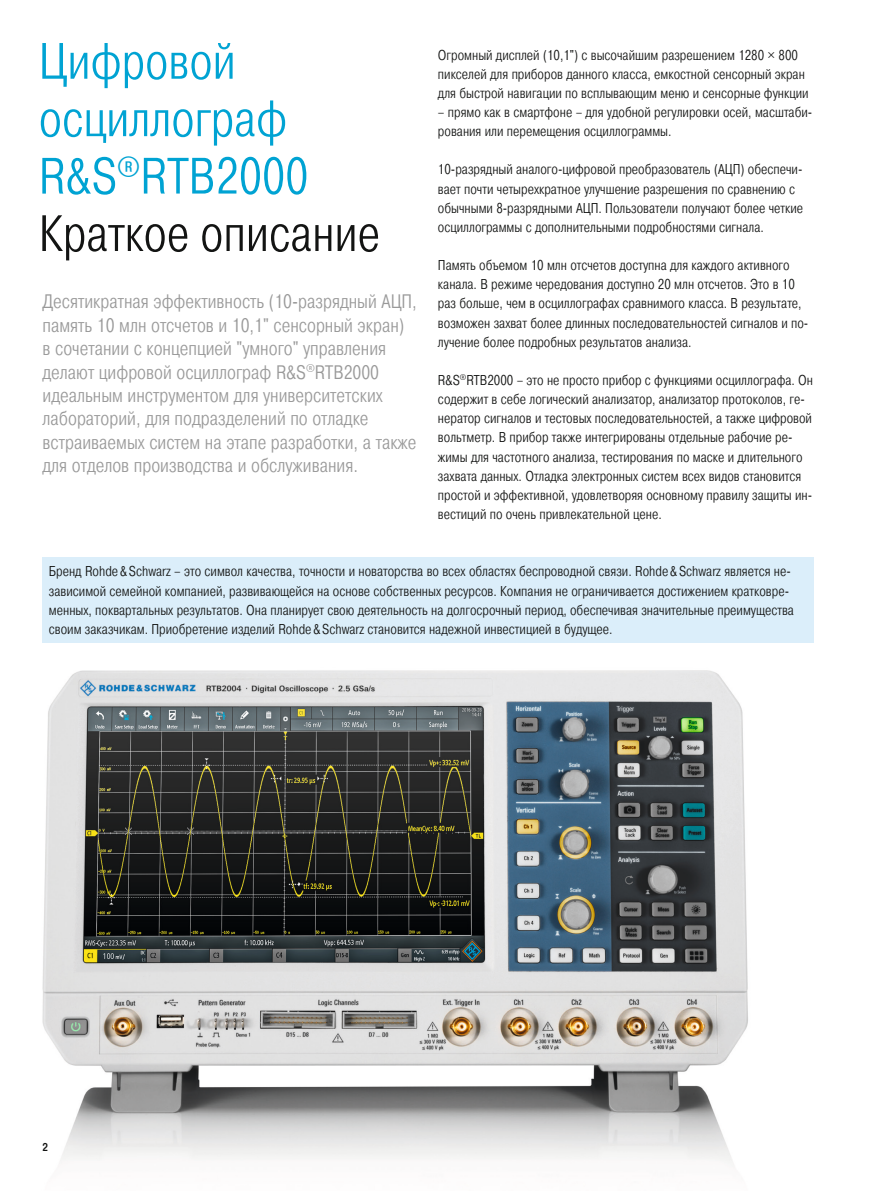
<style>
.page{position:relative;width:893px;height:1191px;background:#fff}
.page>*{position:absolute;margin:0;border:0;box-sizing:border-box;transform-origin:0 0}
.t1{font:300 51px/57.4px "Pragmatica Cond";color:#00a3d3}
.t2{font:300 19.5px/23.4px "Pragmatica Cond";color:#999}
.t3{font:300 14.25px/19.2px "Pragmatica Cond";color:#131413}
.t4{font:500 11.25px "Pragmatica Cond";color:#131413}
.s1{color:#131413}
</style>
<div class="page">
<img style="left:42px;top:670px;width:706px;height:495px">
<div style="left:43px;top:557px;width:771px;height:86px;background:#dbeefa"></div>
<h1 class="t1" style="left:39px;top:33px;width:343px">Цифровой осциллограф<br>R&amp;S<sup>®</sup>RTB2000<br><span class="s1">Краткое описание</span></h1>
<p class="t3" style="left:438px;top:45px;width:372px">Огромный дисплей (10,1") с высочайшим разрешением 1280 × 800 пикселей для приборов данного класса, емкостной сенсорный экран для быстрой навигации по всплывающим меню и сенсорные функции</p>
<p class="t3" style="left:438px;top:103px;width:376px">– прямо как в смартфоне – для удобной регулировки осей, масштаби&shy;рования или перемещения осциллограммы.</p>
<p class="t3" style="left:438px;top:160px;width:367px">10-разрядный аналого-цифровой преобразователь (АЦП) обеспечи&shy;вает почти четырехкратное улучшение разрешения по сравнению с обычными 8-разрядными АЦП. Пользователи получают более четкие осциллограммы с дополнительными подробностями сигнала.</p>
<p class="t3" style="left:438px;top:256px;width:372px">Память объемом 10 млн отсчетов доступна для каждого активного канала. В режиме чередования доступно 20 млн отсчетов. Это в 10 раз больше, чем в осциллографах сравнимого класса. В результате, возможен захват более длинных последовательностей сигналов и по&shy;лучение более подробных результатов анализа.</p>
<p class="t3" style="left:438px;top:371px;width:377px">R&amp;S<sup>®</sup>RTB2000 – это не просто прибор с функциями осциллографа. Он содержит в себе логический анализатор, анализатор протоколов, ге&shy;нератор сигналов и тестовых последовательностей, а также цифровой вольтметр. В прибор также интегрированы отдельные рабочие ре&shy;жимы для частотного анализа, тестирования по маске и длительного захвата данных. Отладка электронных систем всех видов становится простой и эффективной, удовлетворяя основному правилу защиты ин&shy;вестиций по очень привлекательной цене.</p>
<p class="t2" style="left:43px;top:290px;width:376px">Десятикратная эффективность (10-разрядный АЦП, память 10 млн отсчетов и 10,1" сенсорный экран) в сочетании с концепцией "умного" управления делают цифровой осциллограф R&amp;S<sup>®</sup>RTB2000 идеальным инструментом для университетских лабораторий, для подразделений по отладке встраиваемых систем на этапе разработки, а также для отделов производства и обслуживания.</p>
<p class="t3" style="left:49px;top:562px;width:747px">Бренд Rohde&amp;Schwarz – это символ качества, точности и новаторства во всех областях беспроводной связи. Rohde&amp;Schwarz является не&shy;зависимой семейной компанией, развивающейся на основе собственных ресурсов. Компания не ограничивается достижением кратковре&shy;менных, поквартальных результатов. Она планирует свою деятельность на долгосрочный период, обеспечивая значительные преимущества своим заказчикам. Приобретение изделий Rohde&amp;Schwarz становится надежной инвестицией в будущее.</p>
<p class="t4" style="left:43px;top:1140px;width:7px">2</p>
</div>
